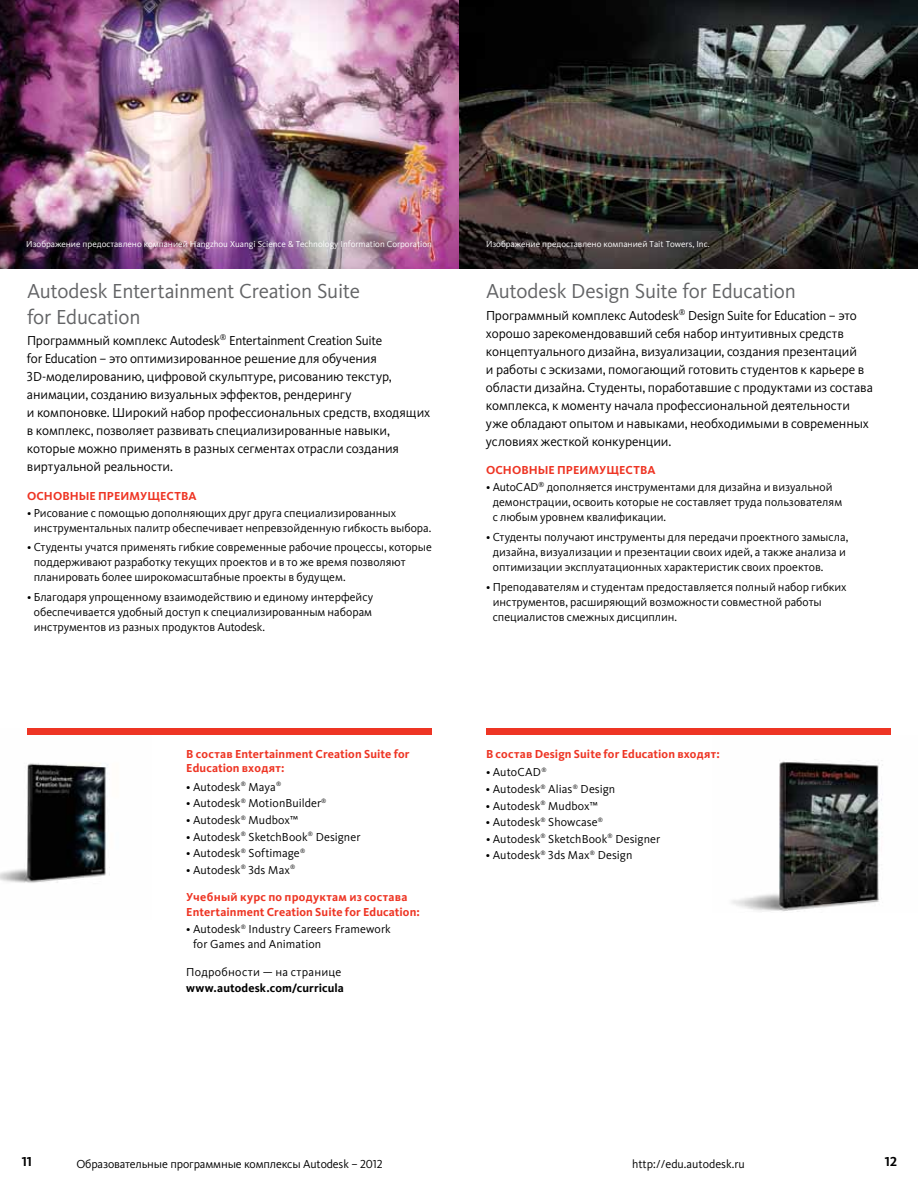
<style>
.page{position:relative;width:918px;height:1188px;background:#fff}
.page>*{position:absolute;margin:0;border:0;box-sizing:border-box;transform-origin:0 0}
.t1{font:21px/25.2px "Kievit CY";letter-spacing:-.015em;color:#636466}
.t2{font:13.5px/18px "Kievit CY";letter-spacing:-.005em;color:#000}
.t3{font:13.5px "Kievit CY Bold SC";color:#000}
.t4{font:12px/15px "Kievit CY";color:#000}
.t5{font:700 12px/14.4px "Kievit CY";letter-spacing:.01em;color:#ee3524}
.t6{font:700 12px "Kievit CY";letter-spacing:.01em;color:#000}
.t7{font:12px "Kievit CY";letter-spacing:.02em;color:#000}
.t8{font:9px "Kievit CY";color:#fff}
.s1{font-family:"Kievit CY Regular SC"}
</style>
<div class="page">
<img style="left:0;top:763px;width:110px;height:120px">
<img style="left:0;top:0;width:459px;height:269px">
<img style="left:732px;top:759px;width:151px;height:153px">
<img style="left:459px;top:0;width:459px;height:269px">
<div style="left:486px;top:728px;width:405px;height:7px;background:#ee3524"></div>
<div style="left:27px;top:728px;width:405px;height:7px;background:#ee3524"></div>
<p class="t8" style="left:26px;top:239px;width:407px">Изображение предоставлено компанией Hangzhou Xuangi Science &amp; Technology Information Corporation</p>
<h1 class="t1" style="left:27px;top:279px;width:334px">Autodesk Entertainment Creation Suite for Education</h1>
<p class="t2" style="left:27px;top:332px;width:405px">Программный комплекс Autodesk<sup>®</sup> Entertainment Creation Suite<br>for Education – это оптимизированное решение для обучения <span class="s1">3</span>D-моделированию, цифровой скульптуре, рисованию текстур, анимации, созданию визуальных эффектов, рендерингу<br>и компоновке. Широкий набор профессиональных средств, входящих в комплекс, позволяет развивать специализированные навыки, которые можно применять в разных сегментах отрасли создания виртуальной реальности.</p>
<p class="t5" style="left:27px;top:489px;width:171px">Основные п реимущества</p>
<p class="t4" style="left:34px;top:506px;width:399px;text-indent:-7px">• Рисование с помощью дополняющих друг друга специализированных инструментальных палитр обеспечивает непревзойденную гибкость выбора.</p>
<p class="t4" style="left:34px;top:540px;width:400px;text-indent:-7px">• Студенты учатся применять гибкие современные рабочие процессы, которые поддерживают разработку текущих проектов и в то же время позволяют планировать более широкомасштабные проекты в будущем.</p>
<p class="t4" style="left:34px;top:590px;width:341px;text-align:justify;text-indent:-7px">• Благодаря упрощенному взаимодействию и единому интерфейсу обеспечивается удобный доступ к специализированным наборам инструментов из разных продуктов Autodesk.</p>
<p class="t5" style="left:186px;top:747px;width:225px">В состав Entertainment Creation Suite for<br>Education входят:</p>
<p class="t4" style="left:186px;top:780px;width:97px">• Autodesk<sup>®</sup> Maya<sup>®</sup></p>
<p class="t4" style="left:186px;top:796px;width:141px">• Autodesk<sup>®</sup> MotionBuilder<sup>®</sup></p>
<p class="t4" style="left:186px;top:813px;width:114px">• Autodesk<sup>®</sup> Mudbox™</p>
<p class="t4" style="left:186px;top:830px;width:176px">• Autodesk<sup>®</sup> SketchBook<sup>®</sup> Designer</p>
<p class="t4" style="left:186px;top:846px;width:120px">• Autodesk<sup>®</sup> Softimage<sup>®</sup></p>
<p class="t4" style="left:186px;top:863px;width:110px">• Autodesk<sup>®</sup> <span class="s1">3</span>ds Max<sup>®</sup></p>
<p class="t5" style="left:186px;top:891px;width:235px">Учебный курс по продуктам из состава<br>Entertainment Creation Suite for Education:</p>
<p class="t4" style="left:193px;top:922px;width:199px;text-indent:-7px">• Autodesk<sup>®</sup> Industry Careers Framework for Games and Animation</p>
<p class="t7" style="left:186px;top:966px;width:157px">Подробности — на странице</p>
<p class="t6" style="left:186px;top:982px;width:159px">www.autodesk.com/curricula</p>
<p class="t8" style="left:486px;top:239px;width:225px">Изображение предоставлено компанией Tait Towers, Inc.</p>
<h1 class="t1" style="left:486px;top:279px;width:312px">Autodesk Design Suite for Education</h1>
<p class="t2" style="left:486px;top:307px;width:388px">Программный комплекс Autodesk<sup>®</sup> Design Suite for Education – это хорошо зарекомендовавший себя набор интуитивных средств концептуального дизайна, визуализации, создания презентаций<br>и работы с эскизами, помогающий готовить студентов к карьере в области дизайна. Студенты, поработавшие с продуктами из состава комплекса, к моменту начала профессиональной деятельности уже обладают опытом и навыками, необходимыми в современных условиях жесткой конкуренции.</p>
<p class="t5" style="left:486px;top:463px;width:171px">Основные п реимущества</p>
<p class="t4" style="left:493px;top:480px;width:351px;text-indent:-7px">• AutoCAD<sup>®</sup> дополняется инструментами для дизайна и визуальной демонстрации, освоить которые не составляет труда пользователям с любым уровнем квалификации.</p>
<p class="t4" style="left:493px;top:530px;width:357px;text-indent:-7px">• Студенты получают инструменты для передачи проектного замысла, дизайна, визуализации и презентации своих идей, а также анализа и оптимизации эксплуатационных характеристик своих проектов.</p>
<p class="t4" style="left:493px;top:580px;width:355px;text-indent:-7px">• Преподавателям и студентам предоставляется полный набор гибких инструментов, расширяющий возможности совместной работы специалистов смежных дисциплин.</p>
<p class="t5" style="left:486px;top:747px;width:236px">В состав Design Suite for Education входят:</p>
<p class="t4" style="left:486px;top:765px;width:62px">• AutoCAD<sup>®</sup></p>
<p class="t4" style="left:486px;top:782px;width:131px">• Autodesk<sup>®</sup> Alias<sup>®</sup> Design</p>
<p class="t4" style="left:486px;top:799px;width:114px">• Autodesk<sup>®</sup> Mudbox™</p>
<p class="t4" style="left:486px;top:815px;width:119px">• Autodesk<sup>®</sup> Showcase<sup>®</sup></p>
<p class="t4" style="left:486px;top:832px;width:176px">• Autodesk<sup>®</sup> SketchBook<sup>®</sup> Designer</p>
<p class="t4" style="left:486px;top:848px;width:148px">• Autodesk<sup>®</sup> <span class="s1">3</span>ds Max<sup>®</sup> Design</p>
<p class="t3" style="left:22px;top:1154px;width:12px">11</p>
<p class="t4" style="left:76px;top:1157px;width:308px">Образовательные программные комплексы Autodesk – <span class="s1">2012</span></p>
<p class="t4" style="left:632px;top:1157px;width:114px">http://edu.autodesk.ru</p>
<p class="t3" style="left:885px;top:1154px;width:14px">12</p>
</div>
